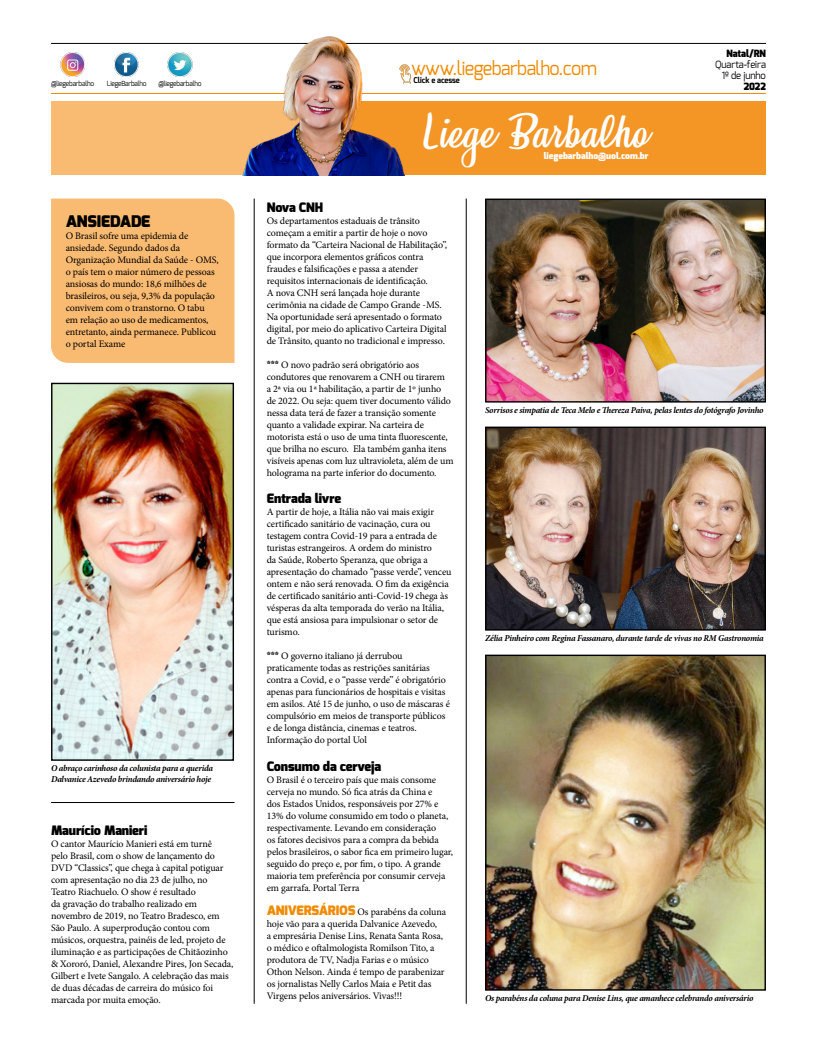
<style>
.page{position:relative;width:817px;height:1049px;background:#fff}
.page>*{position:absolute;margin:0;border:0;box-sizing:border-box;transform-origin:0 0}
.t1{font:41px "Honeymoon Personal Use";color:#fff}
.t2{font:19.1px "Exo";letter-spacing:-.03em;color:#f08a00;scale:.95 1}
.t3{font:900 16px "Exo";letter-spacing:-.01em;color:#000}
.t4{font:900 13px "Exo";letter-spacing:-.01em;color:#000}
.t5{font:10px/12px "Minion Pro";letter-spacing:-.01em;color:#000}
.t6{font:10px/11px "Exo";letter-spacing:-.01em;color:#000;text-align:right;scale:.95 1}
.t7{font:900 10px "Exo";letter-spacing:-.01em;color:#000;scale:.95 1}
.t8{font:italic 700 9px/10.8px "Minion Pro";letter-spacing:-.03em;color:#000}
.t9{font:900 9px "Exo";letter-spacing:-.01em;color:#fff}
.t10{font:700 8px "Exo";letter-spacing:-.01em;color:#000;scale:.95 1}
.t11{font:7px "Exo";letter-spacing:-.03em;color:#000;scale:.95 1}
.s1{font-family:"Exo";font-weight:900}
.s2{font-family:"Exo";font-weight:900;font-size:13px;color:#f08a00}
</style>
<div class="page">
<hr style="left:51px;top:43px;width:714px;height:1px;background:#000">
<hr style="left:51px;top:93px;width:714px;height:1px;background:#f08a00">
<img style="left:60px;top:52px;width:25px;height:24px">
<img style="left:114px;top:52px;width:25px;height:24px">
<img style="left:168px;top:52px;width:24px;height:24px">
<div style="left:51px;top:101px;width:595px;height:74px;background:#f9ba72"></div>
<div style="left:329px;top:101px;width:436px;height:74px;background:#f39626"></div>
<img style="left:217px;top:36px;width:209px;height:139px">
<img style="left:394px;top:63px;width:21px;height:21px">
<img style="left:53px;top:385px;width:179px;height:374px">
<div style="left:51px;top:383px;width:183px;height:378px;border:1px solid #000"></div>
<div style="left:51px;top:199px;width:183px;height:164px;background:#f9ba72"></div>
<hr style="left:254px;top:199px;width:1px;height:805px;background:#000">
<hr style="left:466px;top:199px;width:1px;height:805px;background:#000">
<hr style="left:51px;top:802px;width:183px;height:1px;background:#000">
<img style="left:487px;top:201px;width:276px;height:200px">
<div style="left:485px;top:199px;width:280px;height:204px;border:1px solid #000"></div>
<img style="left:487px;top:429px;width:276px;height:200px">
<div style="left:485px;top:427px;width:280px;height:204px;border:1px solid #000"></div>
<img style="left:487px;top:657px;width:276px;height:332px">
<div style="left:485px;top:655px;width:280px;height:336px;border:1px solid #000"></div>
<p class="t11" style="left:51px;top:79px;width:47px">@liegebarbalho</p>
<p class="t11" style="left:107px;top:79px;width:43px">LiegeBarbalho</p>
<p class="t11" style="left:158px;top:79px;width:47px">@liegebarbalho</p>
<h3 class="t3" style="left:66px;top:211px;width:86px">ANSIEDADE</h3>
<p class="t5" style="left:66px;top:229px;width:155px">O Brasil sofre uma epidemia de ansiedade. Segundo dados da<br>Organização Mundial da Saúde - OMS, o país tem o maior número de pessoas ansiosas do mundo: 18,6 milhões de brasileiros, ou seja, 9,3% da população convivem com o transtorno. O tabu em relação ao uso de medicamentos, entretanto, ainda permanece. Publicou o portal Exame</p>
<p class="t8" style="left:51px;top:762px;width:164px">O abraço carinhoso da colunista para a querida<br>Dalvanice Azevedo brindando aniversário hoje</p>
<h3 class="t4" style="left:51px;top:822px;width:98px">Maurício Manieri</h3>
<p class="t5" style="left:51px;top:838px;width:184px">O cantor Maurício Manieri está em turnê<br>pelo Brasil, com o show de lançamento do DVD “Classics”, que chega à capital potiguar com apresentação no dia 23 de julho, no Teatro Riachuelo. O show é resultado<br>da gravação do trabalho realizado em novembro de 2019, no Teatro Bradesco, em São Paulo. A superprodução contou com músicos, orquestra, painéis de led, projeto de iluminação e as participações de Chitãozinho &amp; Xororó, Daniel, Alexandre Pires, Jon Secada, Gilbert e Ivete Sangalo. A celebração das mais de duas décadas de carreira do músico foi marcada por muita emoção.</p>
<h2 class="t2" style="left:411px;top:56px;width:197px">www.liegebarbalho.com</h2>
<p class="t10" style="left:413px;top:75px;width:50px">Click e acesse</p>
<h1 class="t1" style="left:424px;top:108px;width:225px">Liege Barbalho</h1>
<p class="t9" style="left:543px;top:150px;width:106px">liegebarbalho@uol.com.br</p>
<p class="t7" style="left:726px;top:47px;width:43px">Natal/RN</p>
<p class="t6" style="left:715px;top:59px;width:55px">Quarta-feira<br>1º de junho</p>
<p class="t7" style="left:743px;top:80px;width:25px">2022</p>
<h3 class="t4" style="left:267px;top:199px;width:58px">Nova CNH</h3>
<p class="t5" style="left:267px;top:214px;width:182px">Os departamentos estaduais de trânsito começam a emitir a partir de hoje o novo formato da “Carteira Nacional de Habilitação”, que incorpora elementos gráficos contra fraudes e falsificações e passa a atender requisitos internacionais de identificação.<br>A nova CNH será lançada hoje durante cerimônia na cidade de Campo Grande -MS.<br>Na oportunidade será apresentado o formato digital, por meio do aplicativo Carteira Digital de Trânsito, quanto no tradicional e impresso.</p>
<p class="t5" style="left:267px;top:358px;width:188px"><span class="s1">***</span> O novo padrão será obrigatório aos condutores que renovarem a CNH ou tirarem<br>a 2ª via ou 1ª habilitação, a partir de 1º junho<br>de 2022. Ou seja: quem tiver documento válido nessa data terá de fazer a transição somente quanto a validade expirar. Na carteira de motorista está o uso de uma tinta fluorescente, que brilha no escuro. Ela também ganha itens visíveis apenas com luz ultravioleta, além de um holograma na parte inferior do documento.</p>
<h3 class="t4" style="left:267px;top:490px;width:76px">Entrada livre</h3>
<p class="t5" style="left:267px;top:506px;width:186px">A partir de hoje, a Itália não vai mais exigir certificado sanitário de vacinação, cura ou testagem contra Covid-19 para a entrada de turistas estrangeiros. A ordem do ministro<br>da Saúde, Roberto Speranza, que obriga a apresentação do chamado “passe verde”, venceu ontem e não será renovada. O fim da exigência de certificado sanitário anti-Covid-19 chega às vésperas da alta temporada do verão na Itália, que está ansiosa para impulsionar o setor de turismo.</p>
<p class="t5" style="left:267px;top:650px;width:185px"><span class="s1">***</span> O governo italiano já derrubou praticamente todas as restrições sanitárias contra a Covid, e o “passe verde” é obrigatório apenas para funcionários de hospitais e visitas em asilos. Até 15 de junho, o uso de máscaras é compulsório em meios de transporte públicos e de longa distância, cinemas e teatros.<br>Informação do portal Uol</p>
<h3 class="t4" style="left:267px;top:758px;width:116px">Consumo da cerveja</h3>
<p class="t5" style="left:267px;top:774px;width:188px">O Brasil é o terceiro país que mais consome cerveja no mundo. Só fica atrás da China e<br>dos Estados Unidos, responsáveis por 27% e 13% do volume consumido em todo o planeta, respectivamente. Levando em consideração<br>os fatores decisivos para a compra da bebida pelos brasileiros, o sabor fica em primeiro lugar, seguido do preço e, por fim, o tipo. A grande maioria tem preferência por consumir cerveja em garrafa. Portal Terra</p>
<p class="t5" style="left:267px;top:906px;width:181px"><span class="s2">ANIVERSÁRIOS</span> Os parabéns da coluna hoje vão para a querida Dalvanice Azevedo,<br>a empresária Denise Lins, Renata Santa Rosa, o médico e oftalmologista Romilson Tito, a produtora de TV, Nadja Farias e o músico Othon Nelson. Ainda é tempo de parabenizar os jornalistas Nelly Carlos Maia e Petit das Virgens pelos aniversários. Vivas!!!</p>
<p class="t8" style="left:485px;top:404px;width:280px">Sorrisos e simpatia de Teca Melo e Thereza Paiva, pelas lentes do fotógrafo Jovinho</p>
<p class="t8" style="left:485px;top:632px;width:280px">Zélia Pinheiro com Regina Fassanaro, durante tarde de vivas no RM Gastronomia</p>
<p class="t8" style="left:485px;top:992px;width:270px">Os parabéns da coluna para Denise Lins, que amanhece celebrando aniversário</p>
</div>
